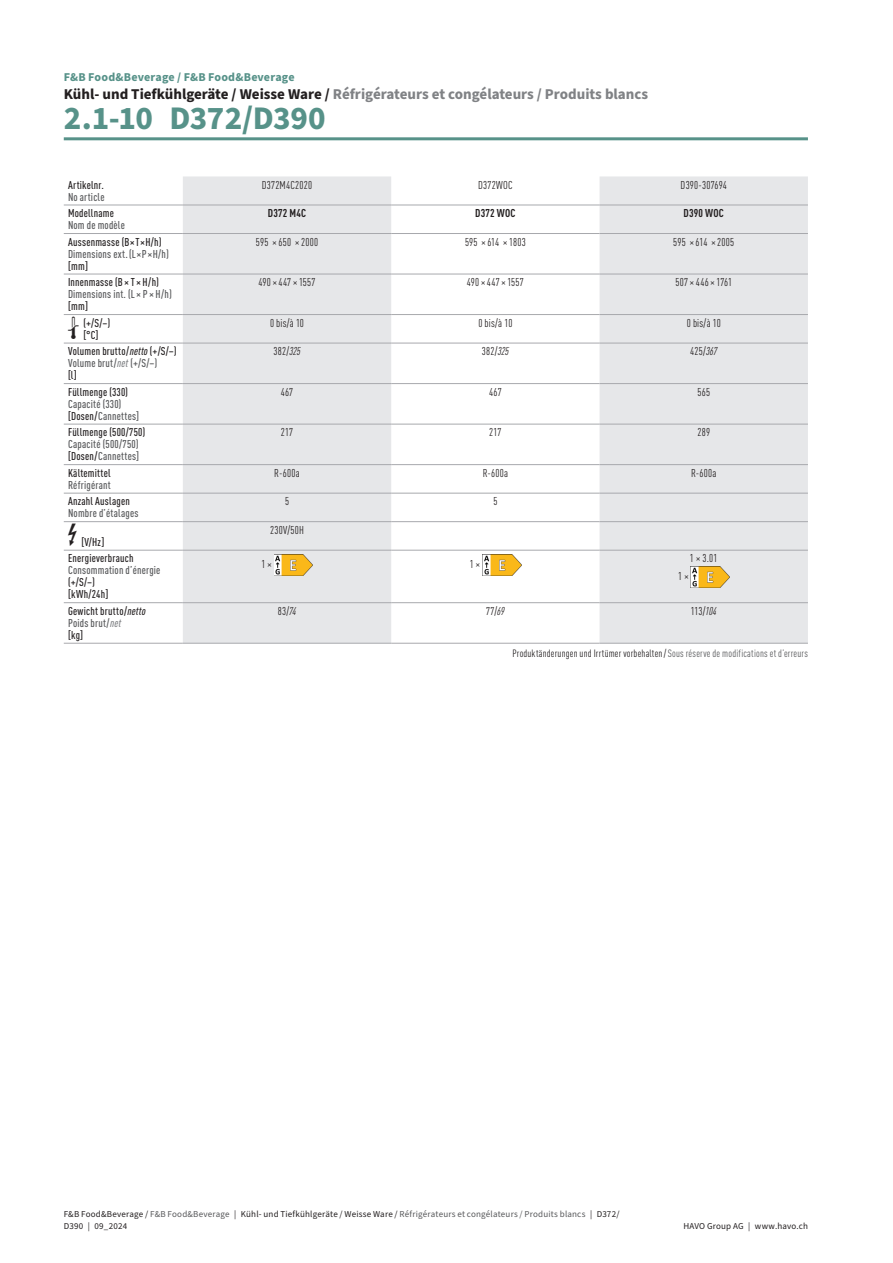
<style>
.page{position:relative;width:893px;height:1263px;background:#fff}
.page>*{position:absolute;margin:0;border:0;box-sizing:border-box;transform-origin:0 0}
.t1{font:700 33px "Source Sans Pro";letter-spacing:-.015em;color:#579289}
.t2{font:700 15px "Source Sans Pro";color:#808285}
.t3{font:700 12px "Source Sans Pro";letter-spacing:.015em;color:#579289}
.t4{font:500 condensed 11.25px/12px "DIN Pro";letter-spacing:.02em;color:#231f20}
.t5{font:condensed 11.25px "DIN Pro";letter-spacing:.02em;color:#231f20}
.t6{font:500 condensed 11.25px/12px "DIN Pro";letter-spacing:.02em;color:#57585a}
.t7{font:700 condensed 11.25px "DIN Pro";letter-spacing:.02em;color:#231f20}
.t8{font:condensed 10.5px "DIN Pro";letter-spacing:.02em;color:#231f20}
.t9{font:9px/12px "Source Sans Pro";letter-spacing:.02em;color:#231f20}
.s1{color:#231f20}
.s2{font-style:italic}
.s3{color:#57585a}
.s4{font-style:italic;color:#808285}
</style>
<div class="page">
<hr style="left:64px;top:137px;width:744px;height:3px;background:#579289">
<svg style="left:183px;top:176px;width:625px;height:467px;fill:#e6e7e9"></svg>
<hr style="left:64px;top:205px;width:119px;height:1px;background:#a8a9ad">
<hr style="left:64px;top:233px;width:119px;height:1px;background:#a8a9ad">
<hr style="left:64px;top:274px;width:119px;height:1px;background:#a8a9ad">
<hr style="left:64px;top:314px;width:119px;height:1px;background:#a8a9ad">
<hr style="left:64px;top:343px;width:119px;height:1px;background:#a8a9ad">
<hr style="left:64px;top:383px;width:119px;height:1px;background:#a8a9ad">
<hr style="left:64px;top:424px;width:119px;height:1px;background:#a8a9ad">
<hr style="left:64px;top:464px;width:119px;height:1px;background:#a8a9ad">
<hr style="left:64px;top:493px;width:119px;height:1px;background:#a8a9ad">
<hr style="left:64px;top:521px;width:119px;height:1px;background:#a8a9ad">
<hr style="left:64px;top:550px;width:119px;height:1px;background:#a8a9ad">
<hr style="left:64px;top:602px;width:119px;height:1px;background:#a8a9ad">
<hr style="left:64px;top:643px;width:119px;height:1px;background:#a8a9ad">
<hr style="left:183px;top:205px;width:208px;height:1px;background:#a8a9ad">
<hr style="left:391px;top:205px;width:209px;height:1px;background:#a8a9ad">
<hr style="left:600px;top:205px;width:208px;height:1px;background:#a8a9ad">
<hr style="left:183px;top:233px;width:208px;height:1px;background:#a8a9ad">
<hr style="left:391px;top:233px;width:209px;height:1px;background:#a8a9ad">
<hr style="left:600px;top:233px;width:208px;height:1px;background:#a8a9ad">
<hr style="left:183px;top:274px;width:208px;height:1px;background:#a8a9ad">
<hr style="left:391px;top:274px;width:209px;height:1px;background:#a8a9ad">
<hr style="left:600px;top:274px;width:208px;height:1px;background:#a8a9ad">
<hr style="left:183px;top:314px;width:208px;height:1px;background:#a8a9ad">
<hr style="left:391px;top:314px;width:209px;height:1px;background:#a8a9ad">
<hr style="left:600px;top:314px;width:208px;height:1px;background:#a8a9ad">
<hr style="left:183px;top:343px;width:208px;height:1px;background:#a8a9ad">
<hr style="left:391px;top:343px;width:209px;height:1px;background:#a8a9ad">
<hr style="left:600px;top:343px;width:208px;height:1px;background:#a8a9ad">
<hr style="left:183px;top:383px;width:208px;height:1px;background:#a8a9ad">
<hr style="left:391px;top:383px;width:209px;height:1px;background:#a8a9ad">
<hr style="left:600px;top:383px;width:208px;height:1px;background:#a8a9ad">
<hr style="left:183px;top:424px;width:208px;height:1px;background:#a8a9ad">
<hr style="left:391px;top:424px;width:209px;height:1px;background:#a8a9ad">
<hr style="left:600px;top:424px;width:208px;height:1px;background:#a8a9ad">
<hr style="left:183px;top:464px;width:208px;height:1px;background:#a8a9ad">
<hr style="left:391px;top:464px;width:209px;height:1px;background:#a8a9ad">
<hr style="left:600px;top:464px;width:208px;height:1px;background:#a8a9ad">
<hr style="left:183px;top:493px;width:208px;height:1px;background:#a8a9ad">
<hr style="left:391px;top:493px;width:209px;height:1px;background:#a8a9ad">
<hr style="left:600px;top:493px;width:208px;height:1px;background:#a8a9ad">
<hr style="left:183px;top:521px;width:208px;height:1px;background:#a8a9ad">
<hr style="left:391px;top:521px;width:209px;height:1px;background:#a8a9ad">
<hr style="left:600px;top:521px;width:208px;height:1px;background:#a8a9ad">
<hr style="left:183px;top:550px;width:208px;height:1px;background:#a8a9ad">
<hr style="left:391px;top:550px;width:209px;height:1px;background:#a8a9ad">
<hr style="left:600px;top:550px;width:208px;height:1px;background:#a8a9ad">
<hr style="left:183px;top:602px;width:208px;height:1px;background:#a8a9ad">
<hr style="left:391px;top:602px;width:209px;height:1px;background:#a8a9ad">
<hr style="left:600px;top:602px;width:208px;height:1px;background:#a8a9ad">
<hr style="left:183px;top:643px;width:208px;height:1px;background:#a8a9ad">
<hr style="left:391px;top:643px;width:209px;height:1px;background:#a8a9ad">
<hr style="left:600px;top:643px;width:208px;height:1px;background:#a8a9ad">
<img style="left:274px;top:554px;width:39px;height:22px">
<img style="left:482px;top:554px;width:39px;height:22px">
<img style="left:691px;top:566px;width:38px;height:22px">
<p class="t3" style="left:64px;top:69px;width:233px">F&amp;B Food&amp;Beverage / F&amp;B Food&amp;Beverage</p>
<h2 class="t2" style="left:64px;top:84px;width:586px"><span class="s1">Kühl- und Tiefkühlgeräte / Weisse Ware /</span> Réfrigérateurs et congélateurs / Produits blancs</h2>
<h1 class="t1" style="left:64px;top:96px;width:263px">2.1-10 D372/D390</h1>
<p class="t4" style="left:68px;top:178px;width:37px">Artikelnr.</p>
<p class="t6" style="left:68px;top:190px;width:38px">No article</p>
<p class="t5" style="left:262px;top:177px;width:52px">D372M4C2020</p>
<p class="t5" style="left:478px;top:177px;width:36px">D372WOC</p>
<p class="t5" style="left:681px;top:177px;width:48px">D390-307694</p>
<p class="t4" style="left:68px;top:206px;width:47px">Modellname</p>
<p class="t6" style="left:68px;top:218px;width:58px">Nom de modèle</p>
<p class="t7" style="left:268px;top:205px;width:40px">D372 M4C</p>
<p class="t7" style="left:475px;top:205px;width:42px">D372 WOC</p>
<p class="t7" style="left:684px;top:205px;width:42px">D390 WOC</p>
<p class="t4" style="left:68px;top:235px;width:95px">Aussenmasse (B × T × H/h)</p>
<p class="t6" style="left:68px;top:247px;width:102px">Dimensions ext. (L × P × H/h)</p>
<p class="t4" style="left:68px;top:259px;width:21px">[mm]</p>
<p class="t5" style="left:256px;top:234px;width:64px">595 × 650 × 2000</p>
<p class="t5" style="left:465px;top:234px;width:62px">595 × 614 × 1803</p>
<p class="t5" style="left:673px;top:234px;width:63px">595 × 614 × 2005</p>
<p class="t4" style="left:68px;top:275px;width:92px">Innenmasse (B × T × H / h)</p>
<p class="t6" style="left:68px;top:287px;width:105px">Dimensions int. (L × P × H / h)</p>
<p class="t4" style="left:68px;top:299px;width:21px">[mm]</p>
<p class="t5" style="left:258px;top:274px;width:59px">490 × 447 × 1557</p>
<p class="t5" style="left:467px;top:274px;width:59px">490 × 447 × 1557</p>
<p class="t5" style="left:675px;top:274px;width:58px">507 × 446 × 1761</p>
<p class="t4" style="left:83px;top:316px;width:28px">(+/S/–) [°C]</p>
<p class="t5" style="left:270px;top:315px;width:36px">0 bis/à 10</p>
<p class="t5" style="left:478px;top:315px;width:36px">0 bis/à 10</p>
<p class="t5" style="left:687px;top:315px;width:36px">0 bis/à 10</p>
<p class="t4" style="left:68px;top:344px;width:110px">Volumen brutto / <span class="s2">netto</span> (+/S/–)<br><span class="s3">Volume brut /</span> <span class="s4">net</span> <span class="s3">(+/S/–)<br></span>[l]</p>
<p class="t5" style="left:273px;top:343px;width:29px">382/<span class="s2">325</span></p>
<p class="t5" style="left:482px;top:343px;width:29px">382/<span class="s2">325</span></p>
<p class="t5" style="left:690px;top:343px;width:28px">425/<span class="s2">367</span></p>
<p class="t4" style="left:68px;top:385px;width:61px">Füllmenge (330)</p>
<p class="t6" style="left:68px;top:397px;width:73px">Capacité (330) <span class="s1">[Dosen /</span> Cannettes]</p>
<p class="t5" style="left:281px;top:384px;width:14px">467</p>
<p class="t5" style="left:489px;top:384px;width:14px">467</p>
<p class="t5" style="left:697px;top:384px;width:14px">565</p>
<p class="t4" style="left:68px;top:425px;width:79px">Füllmenge (500/750)</p>
<p class="t6" style="left:68px;top:437px;width:73px">Capacité (500/750) <span class="s1">[Dosen /</span> Cannettes]</p>
<p class="t5" style="left:281px;top:424px;width:14px">217</p>
<p class="t5" style="left:489px;top:424px;width:14px">217</p>
<p class="t5" style="left:697px;top:424px;width:14px">289</p>
<p class="t4" style="left:68px;top:466px;width:44px">Kältemittel</p>
<p class="t6" style="left:68px;top:478px;width:44px">Réfrigérant</p>
<p class="t5" style="left:274px;top:465px;width:27px">R-600a</p>
<p class="t5" style="left:483px;top:465px;width:27px">R-600a</p>
<p class="t5" style="left:691px;top:465px;width:27px">R-600a</p>
<p class="t4" style="left:68px;top:494px;width:63px">Anzahl Auslagen</p>
<p class="t6" style="left:68px;top:506px;width:72px">Nombre d’étalages</p>
<p class="t5" style="left:285px;top:493px;width:6px">5</p>
<p class="t5" style="left:493px;top:493px;width:6px">5</p>
<p class="t5" style="left:270px;top:522px;width:35px">230V/50H</p>
<p class="t4" style="left:81px;top:535px;width:24px">[V/Hz]</p>
<p class="t4" style="left:68px;top:551px;width:67px">Energieverbrauch</p>
<p class="t6" style="left:68px;top:563px;width:94px">Consommation d’énergie</p>
<p class="t4" style="left:68px;top:575px;width:42px">(+/S/–) [kWh/24h]</p>
<p class="t5" style="left:261px;top:556px;width:12px">1 ×</p>
<p class="t5" style="left:470px;top:556px;width:12px">1 ×</p>
<p class="t5" style="left:690px;top:550px;width:29px">1 × 3.01</p>
<p class="t5" style="left:678px;top:568px;width:12px">1 ×</p>
<p class="t4" style="left:68px;top:604px;width:79px">Gewicht brutto / <span class="s2">netto<br></span><span class="s3">Poids brut /</span> <span class="s4">net<br></span>[kg]</p>
<p class="t5" style="left:278px;top:603px;width:20px">83/<span class="s2">74</span></p>
<p class="t5" style="left:486px;top:603px;width:20px">77/<span class="s2">69</span></p>
<p class="t5" style="left:691px;top:603px;width:27px">113/<span class="s2">104</span></p>
<p class="t8" style="left:512px;top:646px;width:297px">Produktänderungen und Irrtümer vorbehalten / <span class="s3">Sous réserve de modifications et d’erreurs</span></p>
<p class="t9" style="left:64px;top:1208px;width:557px">F&amp;B Food&amp;Beverage / <span class="s3">F&amp;B Food&amp;Beverage</span> | Kühl- und Tiefkühlgeräte / Weisse Ware / <span class="s3">Réfrigérateurs et congélateurs / Produits blancs</span> | D372/<br>D390 | 09_2024</p>
<p class="t9" style="left:683px;top:1220px;width:126px">HAVO Group AG | www.havo.ch</p>
</div>
